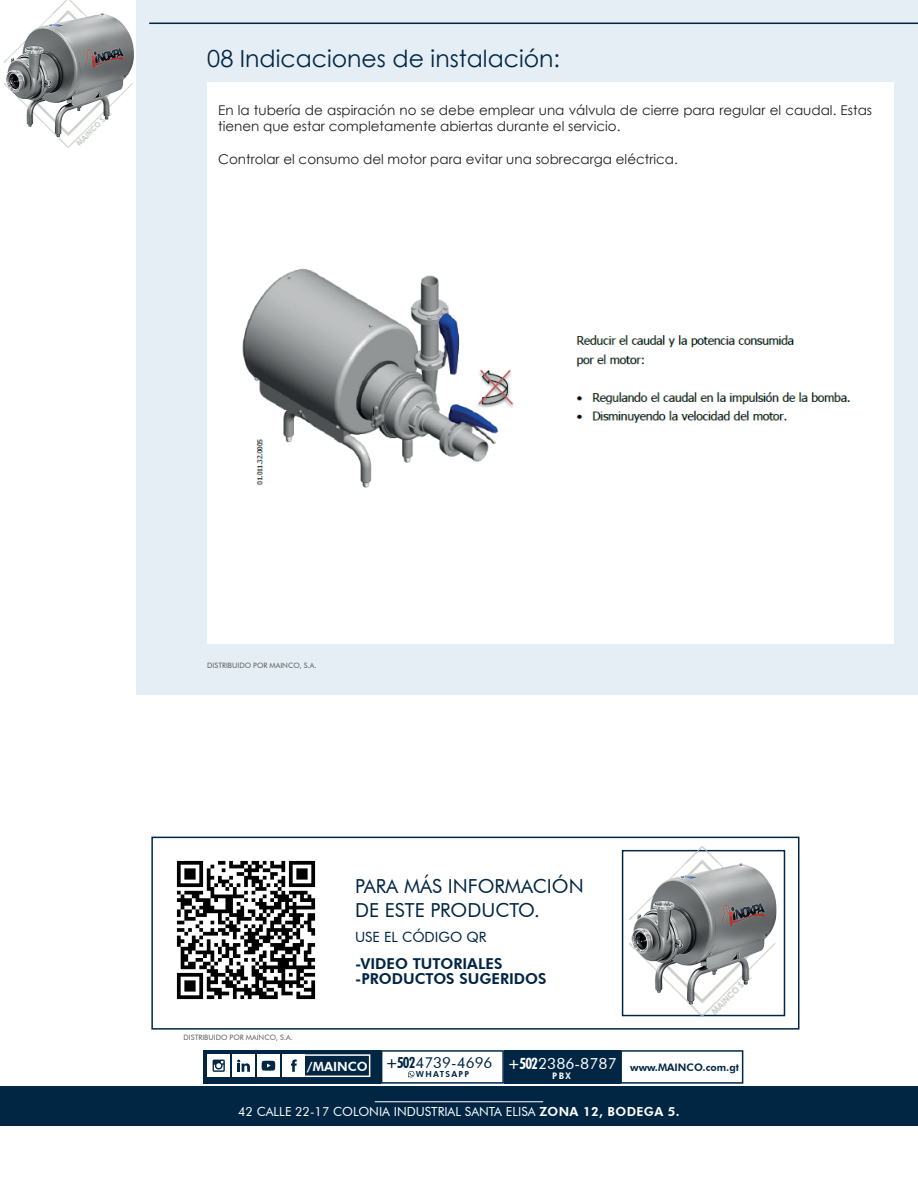
<style>
.page{position:relative;width:918px;height:1188px;background:#fff}
.page>*{position:absolute;margin:0;border:0;box-sizing:border-box;transform-origin:0 0}
.t1{font:23.55px "Century Gothic";color:#002644}
.t2{font:19.35px/23.5px "Futura BT";color:#002644}
.t3{font:15.15px "Futura BT";color:#002644}
.t4{font:800 15px/15px "Futura BT";color:#002644}
.t5{font:14.1px "Futura BT";color:#002644}
.t6{font:13.5px/16.5px "Century Gothic";color:#231f20}
.t7{font:800 12.75px "Futura BT";color:#fff}
.t8{font:12.6px "Futura BT";color:#fff}
.t9{font:800 10.35px "Futura BT";color:#002644}
.t10{font:800 9px "Futura BT";color:#fff}
.t11{font:800 8.25px "Futura BT";letter-spacing:.15em;color:#002644}
.t12{font:7.35px "Futura BT";color:#545758}
.s1{font-weight:700;font-stretch:condensed}
.s2{font-weight:700;font-stretch:condensed;font-size:15.45px;color:#fff}
.s3{font-weight:400;font-size:15.45px;color:#fff}
.s4{font-weight:800}
</style>
<div class="page">
<div style="left:136px;top:0;width:782px;height:694px;background:#e6eef5"></div>
<hr style="left:149px;top:23px;width:769px;height:1px;background:#002644">
<div style="left:203px;top:1050px;width:178px;height:34px;background:#002644"></div>
<div style="left:504px;top:1050px;width:116px;height:34px;background:#002644"></div>
<svg style="left:620px;top:1050px;width:123px;height:34px"></svg>
<svg style="left:381px;top:1050px;width:123px;height:34px"></svg>
<div style="left:257px;top:1054px;width:23px;height:23px;background:#fff"></div>
<svg style="left:262px;top:1061px;width:13px;height:10px"></svg>
<div style="left:232px;top:1054px;width:23px;height:23px;background:#fff"></div>
<svg style="left:237px;top:1060px;width:13px;height:12px"></svg>
<div style="left:207px;top:1054px;width:23px;height:23px;background:#fff"></div>
<svg style="left:213px;top:1060px;width:12px;height:12px"></svg>
<svg style="left:282px;top:1054px;width:88px;height:23px"></svg>
<div style="left:0;top:1086px;width:918px;height:39px;background:#002644"></div>
<hr style="left:375px;top:1101px;width:168px;height:1px;background:#fff">
<div style="left:151px;top:837px;width:648px;height:193px;border:2px solid #002644"></div>
<div style="left:207px;top:82px;width:687px;height:562px;background:#fff"></div>
<img style="left:621px;top:847px;width:165px;height:170px">
<img style="left:4px;top:0;width:130px;height:148px">
<img style="left:242px;top:268px;width:608px;height:220px">
<img style="left:176px;top:860px;width:140px;height:140px">
<h1 class="t1" style="left:207px;top:42px;width:354px">08 Indicaciones de instalación:</h1>
<p class="t6" style="left:218px;top:102px;width:656px">En la tubería de aspiración no se debe emplear una válvula de cierre para regular el caudal. Estas tienen que estar completamente abiertas durante el servicio.</p>
<p class="t6" style="left:218px;top:151px;width:461px">Controlar el consumo del motor para evitar una sobrecarga eléctrica.</p>
<p class="t12" style="left:207px;top:661px;width:111px">DISTRIBUIDO POR MAINCO, S.A.</p>
<p class="t12" style="left:184px;top:1033px;width:111px">DISTRIBUIDO POR MAINCO, S.A.</p>
<h2 class="t2" style="left:355px;top:874px;width:230px">PARA MÁS INFORMACIÓN<br>DE ESTE PRODUCTO.</h2>
<p class="t5" style="left:355px;top:928px;width:133px">USE EL CÓDIGO QR</p>
<p class="t4" style="left:355px;top:956px;width:193px">-VIDEO TUTORIALES -PRODUCTOS SUGERIDOS</p>
<p class="t3" style="left:386px;top:1054px;width:109px"><span class="s1">+502</span>4739-4696</p>
<p class="t11" style="left:416px;top:1069px;width:55px">WHATSAPP</p>
<p class="t9" style="left:508px;top:1061px;width:233px"><span class="s2">+502</span><span class="s3">2386-8787</span> www.MAINCO.com.gt</p>
<p class="t10" style="left:552px;top:1070px;width:20px">PBX</p>
<p class="t7" style="left:307px;top:1058px;width:62px">/MAINCO</p>
<p class="t8" style="left:238px;top:1104px;width:443px">42 CALLE 22-17 COLONIA INDUSTRIAL SANTA ELISA <span class="s4">ZONA 12, BODEGA 5.</span></p>
</div>
